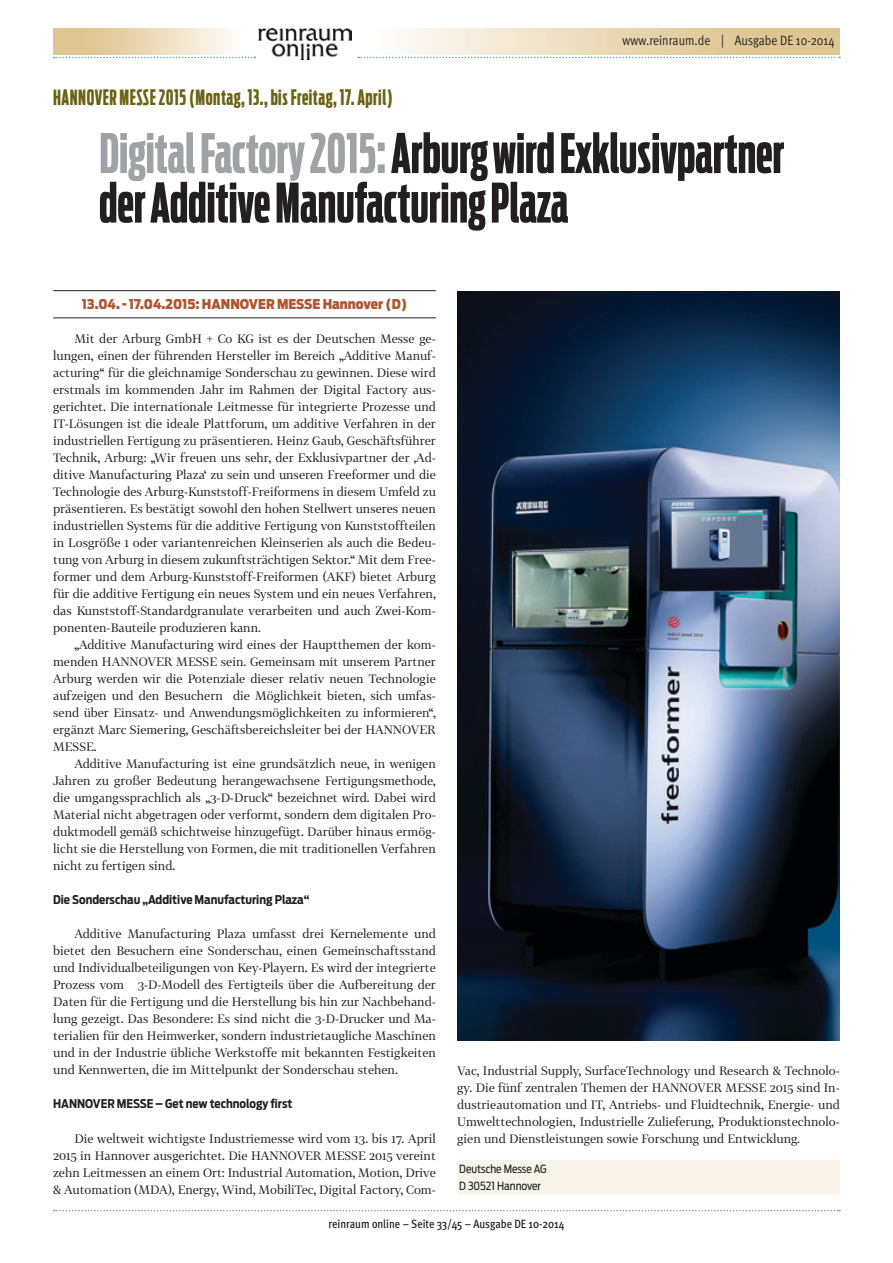
<style>
.page{position:relative;width:893px;height:1263px;background:#fff}
.page>*{position:absolute;margin:0;border:0;box-sizing:border-box;transform-origin:0 0}
.t1{font:700 54px/49.5px "Antenna Comp";color:#231f20}
.t2{font:700 21px "Antenna Comp";letter-spacing:.025em;color:#6c6214}
.t3{font:900 13.5px "Antenna Cond";color:#b05632}
.t4{font:13.5px "Meta OT Cond Norm";color:#231f20}
.t5{font:12px/17px "Tabac G2";color:#231f20;text-align:justify}
.t6{font:700 12px "Antenna Cond";color:#231f20}
.t7{font:500 condensed 12px "Meta OT";color:#231f20}
.t8{font:11.25px/17px "Antenna Cond";color:#231f20}
.s1{color:#a1a2a5}
</style>
<div class="page">
<svg style="left:358px;top:57px;width:482px;height:1px"></svg>
<svg style="left:54px;top:57px;width:201px;height:1px"></svg>
<svg style="left:54px;top:1210px;width:786px;height:1px"></svg>
<img style="left:258px;top:29px;width:94px;height:31px">
<hr style="left:53px;top:290px;width:383px;height:1px;background:#231f20">
<hr style="left:53px;top:318px;width:383px;height:1px;background:#231f20">
<div style="left:457px;top:1160px;width:383px;height:18px;background:#f9f4e9"></div>
<div style="left:457px;top:1177px;width:383px;height:18px;background:#f9f4e9"></div>
<img style="left:457px;top:291px;width:383px;height:750px">
<p class="t4" style="left:622px;top:32px;width:214px">www.reinraum.de | Ausgabe DE 10-2014</p>
<h2 class="t2" style="left:53px;top:86px;width:341px">HANNOVER MESSE 2015 (Montag, 13., bis Freitag, 17. April)</h2>
<h1 class="t1" style="left:99px;top:129px;width:686px"><span class="s1">Digital Factory 2015:</span> Arburg wird Exklusivpartner der Additive Manufacturing Plaza</h1>
<p class="t3" style="left:82px;top:296px;width:327px">13.04. - 17.04.2015: HANNOVER MESSE Hannover (D)</p>
<p class="t5" style="left:53px;top:330px;width:384px;text-indent:21px">Mit der Arburg GmbH + Co KG ist es der Deutschen Messe ge&shy;lungen, einen der führenden Hersteller im Bereich „Additive Manuf&shy;acturing“ für die gleichnamige Sonderschau zu gewinnen. Diese wird erstmals im kommenden Jahr im Rahmen der Digital Factory aus&shy;gerichtet. Die internationale Leitmesse für integrierte Prozesse und IT-Lösungen ist die ideale Plattforum, um additive Verfahren in der industriellen Fertigung zu präsentieren. Heinz Gaub, Geschäftsführer Technik, Arburg: „Wir freuen uns sehr, der Exklusivpartner der ‚Ad&shy;ditive Manufacturing Plaza‘ zu sein und unseren Freeformer und die Technologie des Arburg-Kunststoff-Freiformens in diesem Umfeld zu präsentieren. Es bestätigt sowohl den hohen Stellwert unseres neuen industriellen Systems für die additive Fertigung von Kunststoffteilen in Losgröße 1 oder variantenreichen Kleinserien als auch die Bedeu&shy;tung von Arburg in diesem zukunftsträchtigen Sektor.“ Mit dem Free&shy;former und dem Arburg-Kunststoff-Freiformen (AKF) bietet Arburg für die additive Fertigung ein neues System und ein neues Verfahren, das Kunststoff-Standardgranulate verarbeiten und auch Zwei-Kom&shy;ponenten-Bauteile produzieren kann.</p>
<p class="t5" style="left:53px;top:636px;width:384px;text-indent:21px">„Additive Manufacturing wird eines der Hauptthemen der kom&shy;menden HANNOVER MESSE sein. Gemeinsam mit unserem Partner Arburg werden wir die Potenziale dieser relativ neuen Technologie aufzeigen und den Besuchern die Möglichkeit bieten, sich umfas&shy;send über Einsatz- und Anwendungsmöglichkeiten zu informieren“, ergänzt Marc Siemering, Geschäftsbereichsleiter bei der HANNOVER MESSE.</p>
<p class="t5" style="left:53px;top:755px;width:384px;text-indent:21px">Additive Manufacturing ist eine grundsätzlich neue, in wenigen Jahren zu großer Bedeutung herangewachsene Fertigungsmethode, die umgangssprachlich als „3-D-Druck“ bezeichnet wird. Dabei wird Material nicht abgetragen oder verformt, sondern dem digitalen Pro&shy;duktmodell gemäß schichtweise hinzugefügt. Darüber hinaus ermög&shy;licht sie die Herstellung von Formen, die mit traditionellen Verfahren nicht zu fertigen sind.</p>
<p class="t6" style="left:53px;top:893px;width:258px">Die Sonderschau „Additive Manufacturing Plaza“</p>
<p class="t5" style="left:53px;top:925px;width:384px;text-indent:21px">Additive Manufacturing Plaza umfasst drei Kernelemente und bietet den Besuchern eine Sonderschau, einen Gemeinschaftsstand und Individualbeteiligungen von Key-Playern. Es wird der integrierte Prozess vom 3-D-Modell des Fertigteils über die Aufbereitung der Daten für die Fertigung und die Herstellung bis hin zur Nachbehand&shy;lung gezeigt. Das Besondere: Es sind nicht die 3-D-Drucker und Ma&shy;terialien für den Heimwerker, sondern industrietaugliche Maschinen und in der Industrie übliche Werkstoffe mit bekannten Festigkeiten und Kennwerten, die im Mittelpunkt der Sonderschau stehen.</p>
<p class="t6" style="left:53px;top:1097px;width:241px">HANNOVER MESSE – Get new technology first</p>
<p class="t5" style="left:53px;top:1129px;width:384px;text-indent:21px">Die weltweit wichtigste Industriemesse wird vom 13. bis 17. April 2015 in Hannover ausgerichtet. Die HANNOVER MESSE 2015 vereint zehn Leitmessen an einem Ort: Industrial Automation, Motion, Drive &amp; Automation (MDA), Energy, Wind, MobiliTec, Digital Factory, Com-</p>
<p class="t5" style="left:457px;top:1061px;width:384px">Vac, Industrial Supply, SurfaceTechnology und Research &amp; Technolo&shy;gy. Die fünf zentralen Themen der HANNOVER MESSE 2015 sind In&shy;dustrieautomation und IT, Antriebs- und Fluidtechnik, Energie- und Umwelttechnologien, Industrielle Zulieferung, Produktionstechnolo&shy;gien und Dienstleistungen sowie Forschung und Entwicklung.</p>
<p class="t8" style="left:459px;top:1160px;width:89px">Deutsche Messe AG<br>D 30521 Hannover</p>
<p class="t7" style="left:329px;top:1216px;width:237px">reinraum online – Seite 33/45 – Ausgabe DE 10-2014</p>
</div>
